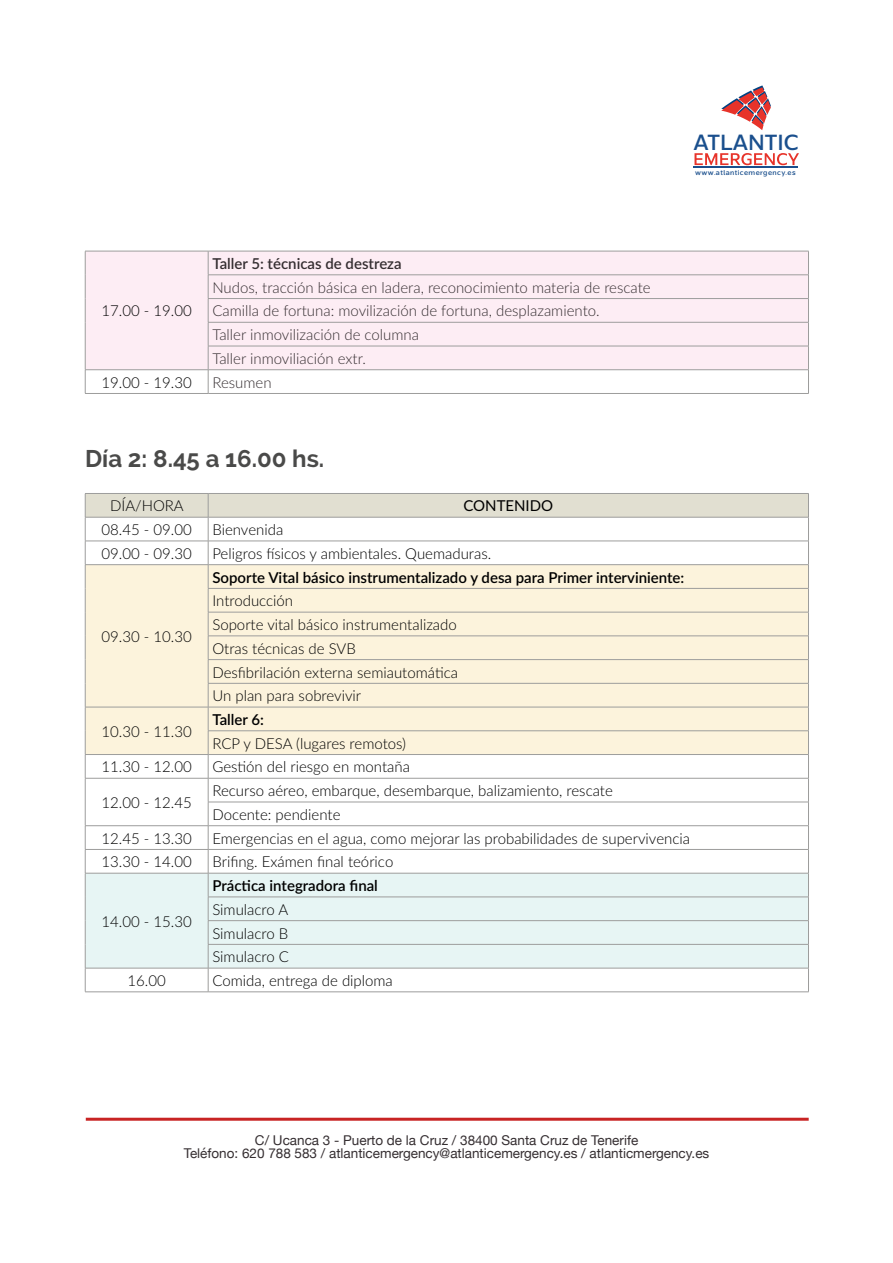
<style>
.page{position:relative;width:893px;height:1263px;background:#fff}
.page>*{position:absolute;margin:0;border:0;box-sizing:border-box;transform-origin:0 0}
.t1{font:700 24px "Raleway";color:#4a4a49}
.t2{font:500 22.5px "Global";color:#1a4f8d}
.t3{font:300 15px/23.7px "Lato";color:#000}
.t4{font:300 15px/23.7px "Lato";color:#352e31}
.t5{font:600 15px "Lato";color:#000}
.t6{font:600 15px "Lato";color:#352e31}
.t7{font:15px "Lato";color:#000}
.t8{font:13.5px/13.5px "Helvetica Neue";color:#352e31;text-align:center}
.t9{font:500 7.2px "Global";letter-spacing:.06em;color:#1a4f8d}
</style>
<div class="page">
<hr style="left:86px;top:1118px;width:723px;height:3px;background:#c82424">
<hr style="left:693px;top:167px;width:105px;height:1px;background:#1a4f8d">
<svg style="left:694px;top:153px;width:105px;height:12px"></svg>
<svg style="left:721px;top:85px;width:50px;height:45px"></svg>
<svg style="left:85px;top:493px;width:724px;height:499px"></svg>
<hr style="left:208px;top:968px;width:601px;height:1px;background:#9d9d9c">
<div style="left:86px;top:252px;width:722px;height:117px;background:#fdedf4"></div>
<hr style="left:85px;top:393px;width:123px;height:1px;background:#9d9d9c">
<hr style="left:208px;top:393px;width:601px;height:1px;background:#9d9d9c">
<hr style="left:85px;top:251px;width:123px;height:1px;background:#9d9d9c">
<svg style="left:85px;top:251px;width:1px;height:142px"></svg>
<hr style="left:85px;top:369px;width:123px;height:1px;background:#9d9d9c">
<hr style="left:208px;top:251px;width:601px;height:1px;background:#9d9d9c">
<hr style="left:208px;top:275px;width:601px;height:1px;background:#9d9d9c">
<hr style="left:208px;top:298px;width:601px;height:1px;background:#9d9d9c">
<hr style="left:208px;top:322px;width:601px;height:1px;background:#9d9d9c">
<hr style="left:208px;top:346px;width:601px;height:1px;background:#9d9d9c">
<svg style="left:208px;top:251px;width:1px;height:142px"></svg>
<svg style="left:808px;top:251px;width:1px;height:142px"></svg>
<hr style="left:208px;top:369px;width:601px;height:1px;background:#9d9d9c">
<h2 class="t2" style="left:693px;top:129px;width:107px">ATLANTIC</h2>
<p class="t9" style="left:695px;top:168px;width:102px">www.atlanticemergency.es</p>
<p class="t3" style="left:102px;top:299px;width:92px">17.00 - 19.00</p>
<p class="t6" style="left:212px;top:253px;width:191px">Taller 5: técnicas de destreza</p>
<p class="t4" style="left:212px;top:275px;width:440px">Nudos, tracción básica en ladera, reconocimiento materia de rescate Camilla de fortuna: movilización de fortuna, desplazamiento.<br>Taller inmovilización de columna<br>Taller inmoviliación extr.</p>
<p class="t3" style="left:102px;top:370px;width:92px">19.00 - 19.30</p>
<p class="t4" style="left:212px;top:370px;width:61px">Resumen</p>
<h1 class="t1" style="left:85px;top:444px;width:241px">Día 2: 8.45 a 16.00 hs.</h1>
<p class="t3" style="left:110px;top:494px;width:75px">DÍA/HORA</p>
<p class="t7" style="left:463px;top:495px;width:91px">CONTENIDO</p>
<p class="t3" style="left:102px;top:517px;width:92px">08.45 - 09.00</p>
<p class="t3" style="left:212px;top:517px;width:72px">Bienvenida</p>
<p class="t3" style="left:102px;top:541px;width:92px">09.00 - 09.30</p>
<p class="t3" style="left:212px;top:541px;width:280px">Peligros físicos y ambientales. Quemaduras.</p>
<p class="t3" style="left:102px;top:624px;width:92px">09.30 - 10.30</p>
<p class="t3" style="left:102px;top:719px;width:92px">10.30 - 11.30</p>
<p class="t5" style="left:212px;top:566px;width:473px">Soporte Vital básico instrumentalizado y desa para Primer interviniente:</p>
<p class="t3" style="left:212px;top:588px;width:247px">Introducción<br>Soporte vital básico instrumentalizado<br>Otras técnicas de SVB<br>Desfibrilación externa semiautomática<br>Un plan para sobrevivir</p>
<p class="t5" style="left:212px;top:709px;width:53px">Taller 6:</p>
<p class="t3" style="left:212px;top:731px;width:195px">RCP y DESA (lugares remotos)</p>
<p class="t3" style="left:102px;top:755px;width:92px">11.30 - 12.00</p>
<p class="t3" style="left:212px;top:755px;width:199px">Gestión del riesgo en montaña</p>
<p class="t3" style="left:102px;top:790px;width:92px">12.00 - 12.45</p>
<p class="t3" style="left:212px;top:778px;width:402px">Recurso aéreo, embarque, desembarque, balizamiento, rescate<br>Docente: pendiente</p>
<p class="t3" style="left:102px;top:826px;width:92px">12.45 - 13.30</p>
<p class="t3" style="left:212px;top:826px;width:479px">Emergencias en el agua, como mejorar las probabilidades de supervivencia</p>
<p class="t3" style="left:102px;top:849px;width:92px">13.30 - 14.00</p>
<p class="t3" style="left:212px;top:849px;width:182px">Brifing. Exámen final teórico</p>
<p class="t3" style="left:102px;top:909px;width:92px">14.00 - 15.30</p>
<p class="t5" style="left:212px;top:875px;width:167px">Práctica integradora final</p>
<p class="t3" style="left:212px;top:897px;width:78px;text-align:justify">Simulacro A Simulacro B Simulacro C</p>
<p class="t3" style="left:128px;top:968px;width:40px">16.00</p>
<p class="t3" style="left:212px;top:968px;width:182px">Comida, entrega de diploma</p>
<p class="t8" style="left:184px;top:1134px;width:527px">C/ Ucanca 3 - Puerto de la Cruz / 38400 Santa Cruz de Tenerife<br>Teléfono: 620 788 583 / atlanticemergency@atlanticemergency.es / atlanticmergency.es</p>
</div>
